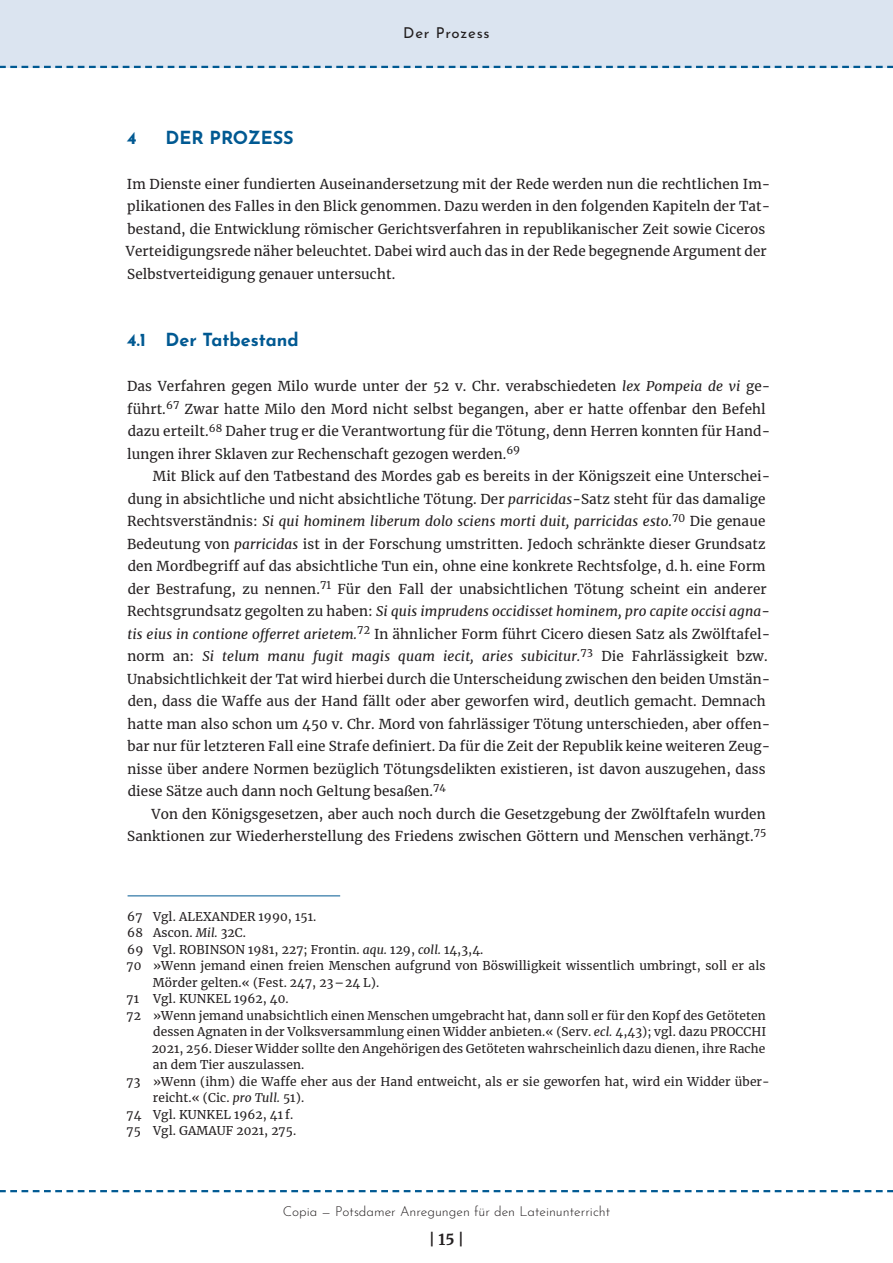
<style>
.page{position:relative;width:893px;height:1263px;background:#fff}
.page>*{position:absolute;margin:0;border:0;box-sizing:border-box;transform-origin:0 0}
.t1{font:700 18px "Josefin Sans";color:#005992}
.t2{font:15px "Josefin Sans";letter-spacing:.05em;color:#231f20}
.t3{font:700 15px "Merriweather";color:#231f20}
.t4{font:13.5px/22.5px "Merriweather";letter-spacing:.01em;color:#231f20}
.t5{font:300 13.5px "Josefin Sans";color:#231f20}
.t6{font:12px "Merriweather";letter-spacing:.01em;color:#231f20}
.s1{font-style:italic}
</style>
<div class="page">
<div style="left:0;top:0;width:893px;height:68px;background:#dbe4f0"></div>
<svg style="left:0;top:66px;width:893px;height:2px"></svg>
<svg style="left:0;top:1190px;width:893px;height:2px"></svg>
<hr style="left:128px;top:896px;width:212px;height:1px;background:#005992">
<p class="t2" style="left:403px;top:21px;width:88px">Der Prozess</p>
<h1 class="t1" style="left:127px;top:121px;width:11px">4</h1>
<h1 class="t1" style="left:166px;top:121px;width:130px">DER PROZESS</h1>
<p class="t4" style="left:126px;top:172px;width:646px">Im Dienste einer fundierten Auseinandersetzung mit der Rede werden nun die rechtlichen Im&shy;plikationen des Falles in den Blick genommen. Dazu werden in den folgenden Kapiteln der Tat&shy;bestand, die Entwicklung römischer Gerichtsverfahren in republikanischer Zeit sowie Ciceros Verteidigungsrede näher beleuchtet. Dabei wird auch das in der Rede begegnende Argument der Selbstverteidigung genauer untersucht.</p>
<h1 class="t1" style="left:127px;top:324px;width:174px">4.1 DER TATBESTAND</h1>
<p class="t4" style="left:127px;top:374px;width:645px">Das Verfahren gegen Milo wurde unter der 52 v. Chr. verabschiedeten <span class="s1">lex Pompeia de vi</span> ge&shy;führt.<sup>67</sup> Zwar hatte Milo den Mord nicht selbst begangen, aber er hatte offenbar den Befehl dazu erteilt.<sup>68</sup> Daher trug er die Verantwortung für die Tötung, denn Herren konnten für Hand&shy;lungen ihrer Sklaven zur Rechenschaft gezogen werden.<sup>69</sup></p>
<p class="t4" style="left:127px;top:464px;width:645px;text-indent:26px">Mit Blick auf den Tatbestand des Mordes gab es bereits in der Königszeit eine Unterschei&shy;dung in absichtliche und nicht absichtliche Tötung. Der <span class="s1">parricidas-</span>Satz steht für das damalige Rechtsverständnis: <span class="s1">Si qui hominem liberum dolo sciens morti duit, parricidas esto.</span><sup>70</sup> Die genaue Bedeutung von <span class="s1">parricidas</span> ist in der Forschung umstritten. Jedoch schränkte dieser Grundsatz den Mordbegriff auf das absichtliche Tun ein, ohne eine konkrete Rechtsfolge, d. h. eine Form der Bestrafung, zu nennen.<sup>71</sup> Für den Fall der unabsichtlichen Tötung scheint ein anderer Rechtsgrundsatz gegolten zu haben: <span class="s1">Si quis imprudens occidisset hominem, pro capite occisi agna&shy;tis eius in contione offerret arietem.</span><sup>72</sup> In ähnlicher Form führt Cicero diesen Satz als Zwölftafel&shy;norm an: <span class="s1">Si telum manu fugit magis quam iecit, aries subicitur.</span><sup>73</sup> Die Fahrlässigkeit bzw.<br>Unabsichtlichkeit der Tat wird hierbei durch die Unterscheidung zwischen den beiden Umstän&shy;den, dass die Waffe aus der Hand fällt oder aber geworfen wird, deutlich gemacht. Demnach hatte man also schon um 450 v. Chr. Mord von fahrlässiger Tötung unterschieden, aber offen&shy;bar nur für letzteren Fall eine Strafe definiert. Da für die Zeit der Republik keine weiteren Zeug&shy;nisse über andere Normen bezüglich Tötungsdelikten existieren, ist davon auszugehen, dass diese Sätze auch dann noch Geltung besaßen.<sup>74</sup></p>
<p class="t4" style="left:127px;top:802px;width:641px;text-align:right">Von den Königsgesetzen, aber auch noch durch die Gesetzgebung der Zwölftafeln wurden<br>Sanktionen zur Wiederherstellung des Friedens zwischen Göttern und Menschen verhängt.<sup>75</sup></p>
<p class="t6" style="left:127px;top:908px;width:190px">67 Vgl. ALEXANDER 1990, 151.</p>
<p class="t6" style="left:127px;top:925px;width:120px">68 Ascon. <span class="s1">Mil.</span> 32C.</p>
<p class="t6" style="left:127px;top:941px;width:358px">69 Vgl. ROBINSON 1981, 227; Frontin. <span class="s1">aqu.</span> 129, <span class="s1">coll.</span> 14,3,4.</p>
<p class="t6" style="left:127px;top:958px;width:640px">70 »Wenn jemand einen freien Menschen aufgrund von Böswilligkeit wissentlich umbringt, soll er als</p>
<p class="t6" style="left:153px;top:974px;width:228px">Mörder gelten.« (Fest. 247, 23 – 24 L).</p>
<p class="t6" style="left:127px;top:991px;width:164px">71 Vgl. KUNKEL 1962, 40.</p>
<p class="t6" style="left:127px;top:1007px;width:641px">72 »Wenn jemand unabsichtlich einen Menschen umgebracht hat, dann soll er für den Kopf des Getöteten</p>
<p class="t6" style="left:153px;top:1024px;width:614px">dessen Agnaten in der Volksversammlung einen Widder anbieten.« (Serv. <span class="s1">ecl.</span> 4,43); vgl. dazu PROCCHI</p>
<p class="t6" style="left:152px;top:1040px;width:615px">2021, 256. Dieser Widder sollte den Angehörigen des Getöteten wahrscheinlich dazu dienen, ihre Rache</p>
<p class="t6" style="left:153px;top:1057px;width:153px">an dem Tier auszulassen.</p>
<p class="t6" style="left:127px;top:1073px;width:645px">73 »Wenn (ihm) die Waffe eher aus der Hand entweicht, als er sie geworfen hat, wird ein Widder über-</p>
<p class="t6" style="left:153px;top:1090px;width:153px">reicht.« (Cic. <span class="s1">pro Tull.</span> 51).</p>
<p class="t6" style="left:127px;top:1106px;width:168px">74 Vgl. KUNKEL 1962, 41 f.</p>
<p class="t6" style="left:127px;top:1123px;width:171px">75 Vgl. GAMAUF 2021, 275.</p>
<p class="t5" style="left:283px;top:1201px;width:329px">Copia — Potsdamer Anregungen für den Lateinunterricht</p>
<p class="t3" style="left:429px;top:1229px;width:37px">| 15 |</p>
</div>
